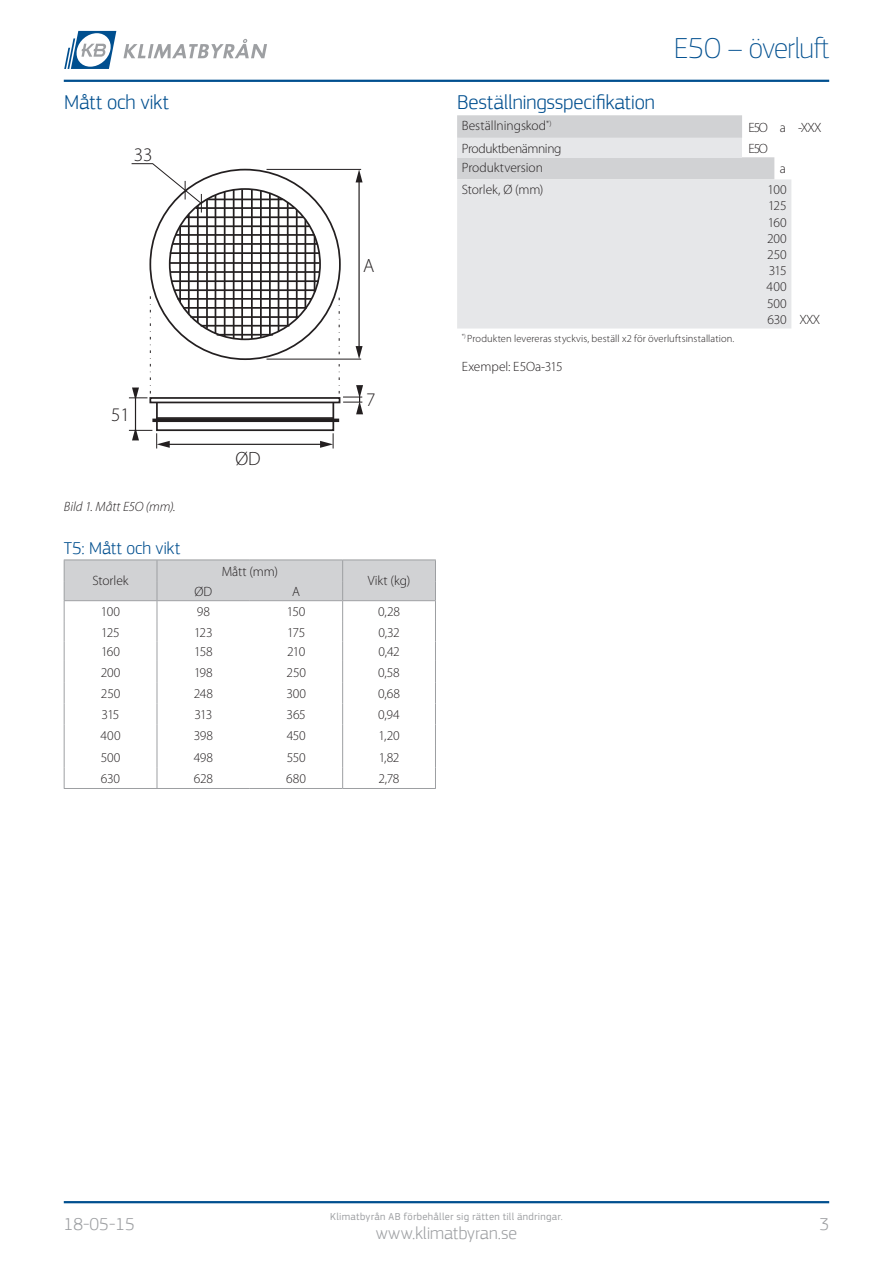
<style>
.page{position:relative;width:893px;height:1263px;background:#fff}
.page>*{position:absolute;margin:0;border:0;box-sizing:border-box;transform-origin:0 0}
.t1{font:100 30px "PF Square Sans Pro";letter-spacing:-.03em;color:#004f8f}
.Header_14pt_Blue_-_S{font:300 21px "PF Square Sans Pro";letter-spacing:-.01em;color:#004f8f}
.t2{font:300 19.2px "Myriad Pro";color:#231f20}
.t3{font:300 18px "PF Square Sans Pro";letter-spacing:-.005em;color:#9d9fa2}
.Header_12pt_Blue_-_L{font:300 18px "PF Square Sans Pro";letter-spacing:-.005em;color:#004f8f}
.Table_text_-_Centere{font:300 13.5px "Myriad Pro";letter-spacing:-.015em;color:#231f20}
.Table_text_-_Left__L{font:300 13.5px/16.2px "Myriad Pro";letter-spacing:-.005em;color:#231f20;text-align:justify}
.Caption_-_MyriadPro{font:italic 300 13.5px "Myriad Pro";letter-spacing:-.005em;color:#231f20}
.Table_text_-_Left__L-2{font:300 13.5px "Myriad Pro";letter-spacing:-.03em;color:#231f20}
.Special_Text_-_Comme{font:300 13.5px "Myriad Pro";letter-spacing:-.005em;color:#231f20}
.Special_Text_-_Comme-2{font:300 10.5px "Myriad Pro";letter-spacing:.01em;color:#231f20}
.t4{font:10.5px "PF Square Sans Pro";letter-spacing:.025em;color:#9d9fa2}
</style>
<div class="page">
<hr style="left:64px;top:1201px;width:765px;height:2px;background:#004f8f">
<hr style="left:64px;top:80px;width:765px;height:2px;background:#004f8f">
<div style="left:149px;top:397px;width:191px;height:6px;border:2px solid #231f20"></div>
<div style="left:156px;top:402px;width:178px;height:29px;border:2px solid #231f20"></div>
<hr style="left:157px;top:417px;width:176px;height:2px;background:#231f20">
<hr style="left:152px;top:419px;width:187px;height:3px;background:#231f20">
<hr style="left:358px;top:180px;width:2px;height:168px;background:#231f20">
<svg style="left:356px;top:169px;width:7px;height:13px"></svg>
<hr style="left:167px;top:444px;width:155px;height:1px;background:#231f20">
<hr style="left:135px;top:398px;width:1px;height:32px;background:#231f20">
<hr style="left:267px;top:169px;width:94px;height:1px;background:#231f20">
<hr style="left:267px;top:359px;width:94px;height:1px;background:#231f20">
<svg style="left:320px;top:433px;width:14px;height:15px"></svg>
<hr style="left:241px;top:190px;width:2px;height:149px;background:#231f20">
<hr style="left:170px;top:262px;width:150px;height:2px;background:#231f20">
<hr style="left:251px;top:190px;width:2px;height:149px;background:#231f20">
<hr style="left:170px;top:252px;width:149px;height:2px;background:#231f20">
<hr style="left:170px;top:271px;width:149px;height:2px;background:#231f20">
<hr style="left:233px;top:190px;width:2px;height:148px;background:#231f20">
<hr style="left:260px;top:190px;width:2px;height:147px;background:#231f20">
<hr style="left:172px;top:243px;width:145px;height:2px;background:#231f20">
<hr style="left:172px;top:280px;width:146px;height:2px;background:#231f20">
<hr style="left:224px;top:192px;width:2px;height:144px;background:#231f20">
<hr style="left:269px;top:193px;width:2px;height:141px;background:#231f20">
<hr style="left:176px;top:234px;width:139px;height:2px;background:#231f20">
<hr style="left:175px;top:289px;width:141px;height:2px;background:#231f20">
<hr style="left:215px;top:195px;width:1px;height:139px;background:#231f20">
<hr style="left:278px;top:197px;width:1px;height:134px;background:#231f20">
<hr style="left:181px;top:225px;width:129px;height:2px;background:#231f20">
<hr style="left:178px;top:298px;width:134px;height:2px;background:#231f20">
<hr style="left:206px;top:199px;width:2px;height:130px;background:#231f20">
<hr style="left:287px;top:202px;width:2px;height:124px;background:#231f20">
<hr style="left:187px;top:216px;width:116px;height:2px;background:#231f20">
<hr style="left:183px;top:307px;width:124px;height:2px;background:#231f20">
<hr style="left:197px;top:206px;width:2px;height:117px;background:#231f20">
<hr style="left:296px;top:210px;width:2px;height:108px;background:#231f20">
<hr style="left:196px;top:207px;width:99px;height:2px;background:#231f20">
<hr style="left:191px;top:316px;width:108px;height:2px;background:#231f20">
<hr style="left:188px;top:215px;width:2px;height:99px;background:#231f20">
<hr style="left:305px;top:219px;width:1px;height:89px;background:#231f20">
<hr style="left:207px;top:199px;width:76px;height:1px;background:#231f20">
<hr style="left:201px;top:325px;width:88px;height:2px;background:#231f20">
<hr style="left:179px;top:226px;width:2px;height:76px;background:#231f20">
<hr style="left:314px;top:236px;width:1px;height:56px;background:#231f20">
<hr style="left:217px;top:334px;width:56px;height:2px;background:#231f20">
<svg style="left:129px;top:427px;width:41px;height:21px"></svg>
<svg style="left:129px;top:296px;width:22px;height:105px"></svg>
<svg style="left:339px;top:295px;width:24px;height:119px"></svg>
<svg style="left:131px;top:163px;width:71px;height:50px"></svg>
<hr style="left:64px;top:788px;width:93px;height:1px;background:#9d9fa2">
<hr style="left:157px;top:788px;width:93px;height:1px;background:#9d9fa2">
<hr style="left:250px;top:788px;width:93px;height:1px;background:#9d9fa2">
<hr style="left:343px;top:788px;width:93px;height:1px;background:#9d9fa2">
<svg style="left:64px;top:560px;width:372px;height:228px"></svg>
<hr style="left:64px;top:600px;width:93px;height:1px;background:#9d9fa2">
<svg style="left:457px;top:115px;width:317px;height:64px;background:#d5d6d8"></svg>
<div style="left:457px;top:138px;width:285px;height:19px;background:#e6e7e9"></div>
<div style="left:457px;top:179px;width:334px;height:149px;background:#e6e7e9"></div>
<svg style="left:123px;top:39px;width:144px;height:19px"></svg>
<svg style="left:64px;top:31px;width:52px;height:38px"></svg>
<p class="Header_14pt_Blue_-_S" style="left:64px;top:90px;width:106px">Mått och vikt</p>
<p class="t2" style="left:134px;top:143px;width:20px">33</p>
<p class="t2" style="left:111px;top:403px;width:20px">51</p>
<p class="Caption_-_MyriadPro" style="left:64px;top:498px;width:113px">Bild 1. Mått E5O (mm).</p>
<p class="Header_12pt_Blue_-_L" style="left:64px;top:537px;width:118px">T5: Mått och vikt</p>
<p class="Table_text_-_Centere" style="left:93px;top:573px;width:38px">Storlek</p>
<p class="t2" style="left:235px;top:447px;width:27px">ØD</p>
<p class="Table_text_-_Centere" style="left:222px;top:563px;width:58px">Mått (mm)</p>
<p class="Table_text_-_Centere" style="left:194px;top:583px;width:19px">ØD</p>
<p class="Table_text_-_Centere" style="left:292px;top:583px;width:9px">A</p>
<p class="t2" style="left:363px;top:254px;width:13px">A</p>
<p class="t2" style="left:366px;top:388px;width:11px">7</p>
<p class="Table_text_-_Centere" style="left:368px;top:573px;width:44px">Vikt (kg)</p>
<p class="Table_text_-_Centere" style="left:101px;top:604px;width:21px">100</p>
<p class="Table_text_-_Centere" style="left:197px;top:604px;width:15px">98</p>
<p class="Table_text_-_Centere" style="left:287px;top:604px;width:20px">150</p>
<p class="Table_text_-_Centere" style="left:378px;top:604px;width:23px">0,28</p>
<p class="Table_text_-_Centere" style="left:101px;top:624px;width:20px">125</p>
<p class="Table_text_-_Centere" style="left:194px;top:624px;width:20px">123</p>
<p class="Table_text_-_Centere" style="left:287px;top:624px;width:20px">175</p>
<p class="Table_text_-_Centere" style="left:378px;top:624px;width:23px">0,32</p>
<p class="Table_text_-_Centere" style="left:101px;top:644px;width:21px">160</p>
<p class="Table_text_-_Centere" style="left:194px;top:644px;width:20px">158</p>
<p class="Table_text_-_Centere" style="left:287px;top:644px;width:20px">210</p>
<p class="Table_text_-_Centere" style="left:378px;top:644px;width:23px">0,42</p>
<p class="Table_text_-_Centere" style="left:101px;top:664px;width:21px">200</p>
<p class="Table_text_-_Centere" style="left:194px;top:664px;width:20px">198</p>
<p class="Table_text_-_Centere" style="left:286px;top:664px;width:21px">250</p>
<p class="Table_text_-_Centere" style="left:378px;top:664px;width:23px">0,58</p>
<p class="Table_text_-_Centere" style="left:101px;top:685px;width:21px">250</p>
<p class="Table_text_-_Centere" style="left:194px;top:685px;width:21px">248</p>
<p class="Table_text_-_Centere" style="left:286px;top:685px;width:21px">300</p>
<p class="Table_text_-_Centere" style="left:378px;top:685px;width:24px">0,68</p>
<p class="Table_text_-_Centere" style="left:102px;top:706px;width:19px">315</p>
<p class="Table_text_-_Centere" style="left:194px;top:706px;width:19px">313</p>
<p class="Table_text_-_Centere" style="left:287px;top:706px;width:21px">365</p>
<p class="Table_text_-_Centere" style="left:378px;top:706px;width:23px">0,94</p>
<p class="Table_text_-_Centere" style="left:101px;top:728px;width:22px">400</p>
<p class="Table_text_-_Centere" style="left:194px;top:728px;width:21px">398</p>
<p class="Table_text_-_Centere" style="left:287px;top:728px;width:21px">450</p>
<p class="Table_text_-_Centere" style="left:378px;top:728px;width:23px">1,20</p>
<p class="Table_text_-_Centere" style="left:101px;top:749px;width:21px">500</p>
<p class="Table_text_-_Centere" style="left:194px;top:749px;width:21px">498</p>
<p class="Table_text_-_Centere" style="left:287px;top:749px;width:20px">550</p>
<p class="Table_text_-_Centere" style="left:379px;top:749px;width:22px">1,82</p>
<p class="Table_text_-_Centere" style="left:101px;top:770px;width:21px">630</p>
<p class="Table_text_-_Centere" style="left:194px;top:770px;width:21px">628</p>
<p class="Table_text_-_Centere" style="left:286px;top:770px;width:21px">680</p>
<p class="Table_text_-_Centere" style="left:379px;top:770px;width:22px">2,78</p>
<h1 class="t1" style="left:674px;top:30px;width:157px">E5O – överluft</h1>
<p class="Header_14pt_Blue_-_S" style="left:457px;top:90px;width:199px">Beställningsspecifikation</p>
<p class="Table_text_-_Left__L" style="left:462px;top:117px;width:91px">Beställningskod<sup>*)</sup></p>
<p class="Table_text_-_Centere" style="left:748px;top:119px;width:21px">E5O</p>
<p class="Table_text_-_Centere" style="left:780px;top:119px;width:8px">a</p>
<p class="Table_text_-_Centere" style="left:798px;top:119px;width:25px">-XXX</p>
<p class="Table_text_-_Left__L-2" style="left:462px;top:140px;width:101px">Produktbenämning</p>
<p class="Table_text_-_Centere" style="left:748px;top:140px;width:21px">E5O</p>
<p class="Table_text_-_Left__L" style="left:462px;top:159px;width:83px">Produktversion</p>
<p class="Table_text_-_Centere" style="left:780px;top:161px;width:8px">a</p>
<p class="Table_text_-_Left__L" style="left:462px;top:181px;width:83px">Storlek, Ø (mm)</p>
<p class="Table_text_-_Left__L" style="left:767px;top:181px;width:22px">100<br>125<br>160<br>200<br>250<br>315<br>400<br>500<br>630</p>
<p class="Table_text_-_Centere" style="left:799px;top:311px;width:22px">XXX</p>
<p class="Special_Text_-_Comme-2" style="left:462px;top:332px;width:274px"><sup>*)</sup> Produkten levereras styckvis, beställ x2 för överluftsinstallation.</p>
<p class="Special_Text_-_Comme" style="left:462px;top:358px;width:102px">Exempel: E5Oa-315</p>
<p class="t4" style="left:330px;top:1211px;width:234px">Klimatbyrån AB förbehåller sig rätten till ändringar.</p>
<h3 class="t3" style="left:376px;top:1222px;width:143px">www.klimatbyran.se</h3>
<h3 class="t3" style="left:64px;top:1213px;width:73px">18-05-15</h3>
<h3 class="t3" style="left:819px;top:1213px;width:11px">3</h3>
</div>
